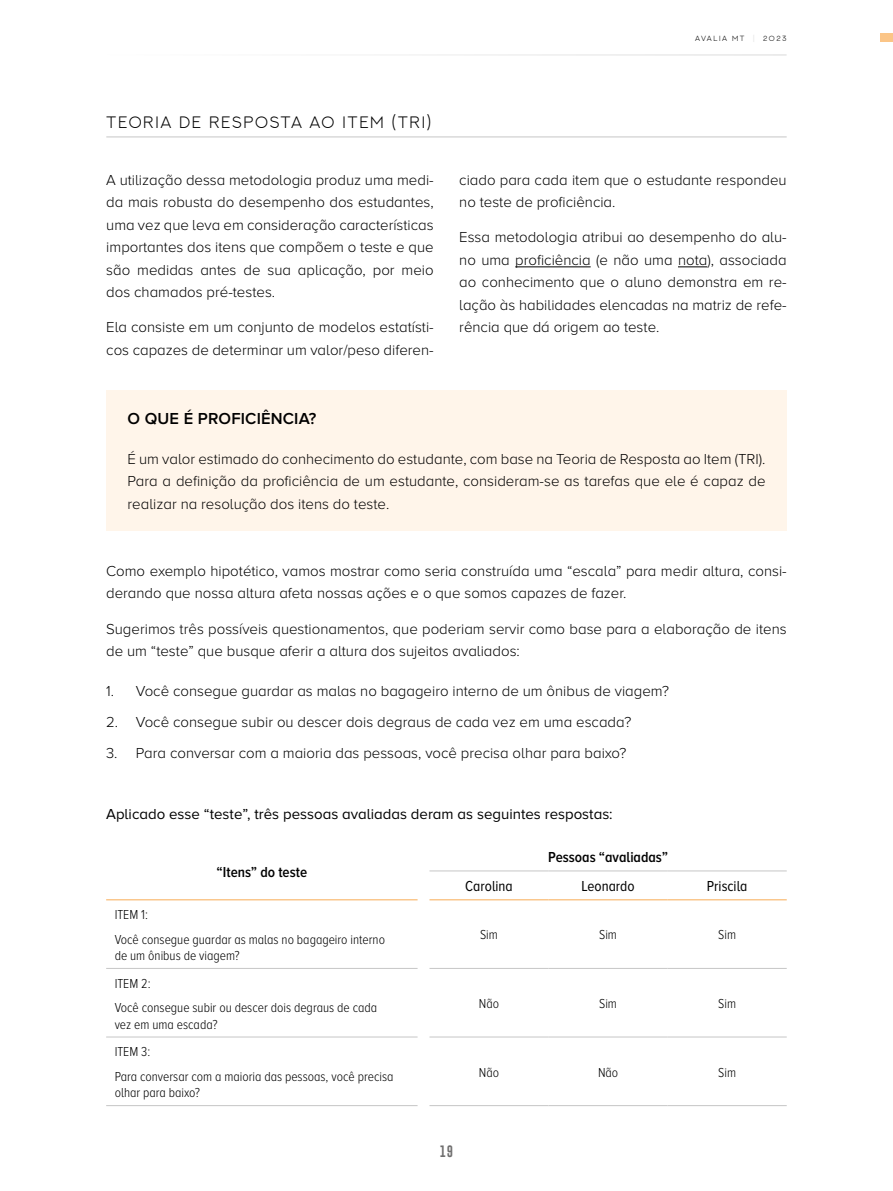
<style>
.page{position:relative;width:893px;height:1191px;background:#fff}
.page>*{position:absolute;margin:0;border:0;box-sizing:border-box;transform-origin:0 0}
.Título_04{font:300 16.5px "NEXTART";letter-spacing:.1em;color:#000}
.Título_05{font:600 16.5px "Proxima Nova A";letter-spacing:.01em;color:#000}
.Corpo_de_texto{font:300 15px/22.5px "Proxima Nova A";color:#000}
.Corpo_de_texto-2{font:15px "Proxima Nova A";color:#000}
.Cabeçalho_tabela{font:600 15px "Proxima Nova A Cond";color:#000}
.Cabeçalho_tabela-2{font:15px "Proxima Nova A Cond";color:#000}
.Texto_tabela{font:300 13.5px/16.2px "Proxima Nova A Cond";color:#000}
.t1{font:12px "Gobold";color:#706f6f}
.t2{font:300 7.5px "NEXTART";letter-spacing:.2em;color:#000}
.s1{color:#dadada}
</style>
<div class="page">
<hr style="left:107px;top:55px;width:679px;height:1px;background:#dadada">
<div style="left:106px;top:390px;width:681px;height:140px;background:#fff5ea"></div>
<hr style="left:106px;top:137px;width:681px;height:1px;background:#c6c6c6">
<hr style="left:515px;top:267px;width:76px;height:1px;background:#000">
<svg style="left:678px;top:267px;width:29px;height:1px"></svg>
<hr style="left:106px;top:968px;width:312px;height:1px;background:#c6c6c6">
<hr style="left:429px;top:968px;width:120px;height:1px;background:#c6c6c6">
<hr style="left:549px;top:968px;width:119px;height:1px;background:#c6c6c6">
<hr style="left:668px;top:968px;width:119px;height:1px;background:#c6c6c6">
<hr style="left:106px;top:1036px;width:312px;height:1px;background:#c6c6c6">
<hr style="left:429px;top:1036px;width:120px;height:1px;background:#c6c6c6">
<hr style="left:549px;top:1036px;width:119px;height:1px;background:#c6c6c6">
<hr style="left:668px;top:1036px;width:119px;height:1px;background:#c6c6c6">
<hr style="left:106px;top:1105px;width:312px;height:1px;background:#c6c6c6">
<hr style="left:429px;top:1105px;width:120px;height:1px;background:#c6c6c6">
<hr style="left:549px;top:1105px;width:119px;height:1px;background:#c6c6c6">
<hr style="left:668px;top:1105px;width:119px;height:1px;background:#c6c6c6">
<hr style="left:429px;top:870px;width:120px;height:1px;background:#c6c6c6">
<hr style="left:549px;top:870px;width:119px;height:1px;background:#c6c6c6">
<hr style="left:668px;top:870px;width:119px;height:1px;background:#c6c6c6">
<hr style="left:106px;top:899px;width:312px;height:1px;background:#f9b567">
<hr style="left:429px;top:899px;width:120px;height:1px;background:#f9b567">
<hr style="left:549px;top:899px;width:119px;height:1px;background:#f9b567">
<hr style="left:668px;top:899px;width:119px;height:1px;background:#f9b567">
<div style="left:880px;top:33px;width:13px;height:9px;background:#fbc587"></div>
<p class="t2" style="left:695px;top:34px;width:93px">AVALIA MT <span class="s1">|</span> 2023</p>
<p class="Título_04" style="left:106px;top:113px;width:326px">TEORIA DE RESPOSTA AO ITEM (TRI)</p>
<p class="Corpo_de_texto" style="left:106px;top:168px;width:329px;text-align:justify">A utilização dessa metodologia produz uma medi&shy;da mais robusta do desempenho dos estudantes, uma vez que leva em consideração características importantes dos itens que compõem o teste e que são medidas antes de sua aplicação, por meio dos chamados pré-testes.</p>
<p class="Corpo_de_texto" style="left:106px;top:316px;width:329px">Ela consiste em um conjunto de modelos estatísti&shy;cos capazes de determinar um valor/peso diferen-</p>
<p class="Corpo_de_texto" style="left:459px;top:168px;width:329px">ciado para cada item que o estudante respondeu no teste de proficiência.</p>
<p class="Corpo_de_texto" style="left:459px;top:226px;width:329px;text-align:justify">Essa metodologia atribui ao desempenho do alu&shy;no uma proficiência (e não uma nota), associada ao conhecimento que o aluno demonstra em re&shy;lação às habilidades elencadas na matriz de refe&shy;rência que dá origem ao teste.</p>
<p class="Título_05" style="left:128px;top:409px;width:190px">O QUE É PROFICIÊNCIA?</p>
<p class="Corpo_de_texto" style="left:128px;top:447px;width:639px;text-align:justify">É um valor estimado do conhecimento do estudante, com base na Teoria de Resposta ao Item (TRI).<br>Para a definição da proficiência de um estudante, consideram-se as tarefas que ele é capaz de realizar na resolução dos itens do teste.</p>
<p class="Corpo_de_texto" style="left:106px;top:559px;width:682px">Como exemplo hipotético, vamos mostrar como seria construída uma “escala” para medir altura, consi&shy;derando que nossa altura afeta nossas ações e o que somos capazes de fazer.</p>
<p class="Corpo_de_texto" style="left:106px;top:617px;width:682px">Sugerimos três possíveis questionamentos, que poderiam servir como base para a elaboração de itens de um “teste” que busque aferir a altura dos sujeitos avaliados:</p>
<p class="Corpo_de_texto" style="left:106px;top:679px;width:564px">1. Você consegue guardar as malas no bagageiro interno de um ônibus de viagem?</p>
<p class="Corpo_de_texto" style="left:106px;top:710px;width:527px">2. Você consegue subir ou descer dois degraus de cada vez em uma escada?</p>
<p class="Corpo_de_texto" style="left:106px;top:741px;width:522px">3. Para conversar com a maioria das pessoas, você precisa olhar para baixo?</p>
<p class="Corpo_de_texto-2" style="left:106px;top:805px;width:508px">Aplicado esse “teste”, três pessoas avaliadas deram as seguintes respostas:</p>
<p class="Cabeçalho_tabela" style="left:217px;top:863px;width:92px">“Itens” do teste</p>
<p class="Cabeçalho_tabela" style="left:548px;top:849px;width:121px">Pessoas “avaliadas”</p>
<p class="Cabeçalho_tabela-2" style="left:465px;top:878px;width:49px">Carolina</p>
<p class="Cabeçalho_tabela-2" style="left:582px;top:878px;width:55px">Leonardo</p>
<p class="Cabeçalho_tabela-2" style="left:707px;top:878px;width:42px">Priscila</p>
<p class="Texto_tabela" style="left:115px;top:906px;width:35px">ITEM 1:</p>
<p class="Texto_tabela" style="left:115px;top:931px;width:272px">Você consegue guardar as malas no bagageiro interno de um ônibus de viagem?</p>
<p class="Texto_tabela" style="left:480px;top:926px;width:19px">Sim</p>
<p class="Texto_tabela" style="left:599px;top:926px;width:19px">Sim</p>
<p class="Texto_tabela" style="left:718px;top:926px;width:19px">Sim</p>
<p class="Texto_tabela" style="left:115px;top:975px;width:38px">ITEM 2:</p>
<p class="Texto_tabela" style="left:115px;top:999px;width:264px">Você consegue subir ou descer dois degraus de cada vez em uma escada?</p>
<p class="Texto_tabela" style="left:479px;top:995px;width:22px">Não</p>
<p class="Texto_tabela" style="left:599px;top:995px;width:19px">Sim</p>
<p class="Texto_tabela" style="left:718px;top:995px;width:19px">Sim</p>
<p class="Texto_tabela" style="left:115px;top:1043px;width:37px">ITEM 3:</p>
<p class="Texto_tabela" style="left:115px;top:1068px;width:280px">Para conversar com a maioria das pessoas, você precisa olhar para baixo?</p>
<p class="Texto_tabela" style="left:479px;top:1064px;width:22px">Não</p>
<p class="Texto_tabela" style="left:598px;top:1064px;width:22px">Não</p>
<p class="Texto_tabela" style="left:718px;top:1064px;width:19px">Sim</p>
<p class="t1" style="left:440px;top:1143px;width:15px">19</p>
</div>
